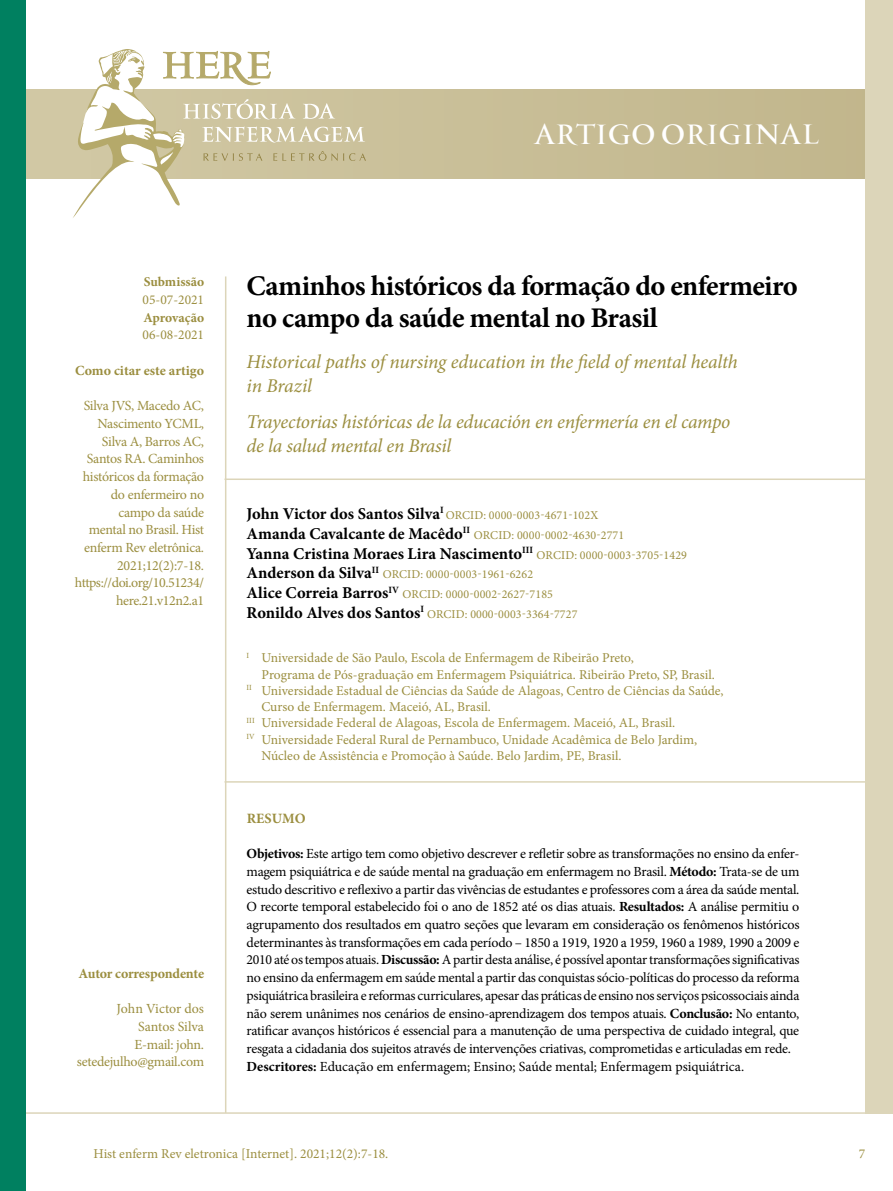
<style>
.page{position:relative;width:893px;height:1191px;background:#fff}
.page>*{position:absolute;margin:0;border:0;box-sizing:border-box;transform-origin:0 0}
.t1{font:700 28.5px/31.5px "Minion Pro";letter-spacing:-.02em;color:#000}
.t2{font:27px "PF Monumenta Pro";letter-spacing:-.005em;color:#fff}
.t3{font:italic 19.5px/24px "Minion Pro";letter-spacing:-.015em;color:#9b8e3f}
.t4{font:700 16.5px "Minion Pro";color:#000}
.t5{font:700 14.25px "Minion Pro";letter-spacing:.005em;color:#9b8e3f}
.t6{font:13.95px/17.7px "Minion Pro";letter-spacing:-.02em;color:#000}
.t7{font:13.95px/17.7px "Minion Pro";letter-spacing:-.02em;color:#9b8e3f;text-align:right}
.t8{font:700 13.95px "Minion Pro";letter-spacing:-.01em;color:#9b8e3f}
.t9{font:13.5px "Minion Pro";color:#9b8e3f}
.t10{font:700 13.5px "Minion Pro";color:#9b8e3f}
.t11{font:12px "Minion Pro";letter-spacing:.01em;color:#9b8e3f}
.s1{font-weight:700}
</style>
<div class="page">
<svg style="left:26px;top:89px;width:839px;height:90px;background:#c7bc95"></svg>
<hr style="left:225px;top:276px;width:1px;height:837px;background:#dcd5b9">
<div style="left:865px;top:0;width:28px;height:1113px;background:#dcd5b9"></div>
<hr style="left:0;top:1112px;width:893px;height:1px;background:#dcd5b9">
<div style="left:0;top:0;width:26px;height:1191px;background:#008060"></div>
<svg style="left:71px;top:49px;width:295px;height:169px"></svg>
<hr style="left:225px;top:478px;width:668px;height:2px;background:#dcd5b9">
<hr style="left:225px;top:781px;width:668px;height:1px;background:#dcd5b9">
<h2 class="t2" style="left:534px;top:117px;width:287px">ARTIGO ORIGINAL</h2>
<p class="t10" style="left:144px;top:272px;width:62px">Submissão</p>
<p class="t9" style="left:143px;top:291px;width:63px">05-07-2021</p>
<p class="t10" style="left:144px;top:308px;width:62px">Aprovação</p>
<p class="t9" style="left:143px;top:326px;width:63px">06-08-2021</p>
<p class="t8" style="left:75px;top:360px;width:131px">Como citar este artigo</p>
<p class="t7" style="left:75px;top:397px;width:131px">Silva JVS, Macedo AC,<br>Nascimento YCML,<br>Silva A, Barros AC,<br>Santos RA. Caminhos históricos da formação do enfermeiro no campo da saúde<br>mental no Brasil. Hist enferm Rev eletrônica.<br>2021;12(2):7-18. https://doi.org/10.51234/ here.21.v12n2.a1</p>
<p class="t8" style="left:79px;top:963px;width:127px">Autor correspondente</p>
<p class="t7" style="left:77px;top:1000px;width:129px">John Victor dos<br>Santos Silva<br>E-mail: john. setedejulho@gmail.com</p>
<h1 class="t1" style="left:247px;top:270px;width:553px">Caminhos históricos da formação do enfermeiro no campo da saúde mental no Brasil</h1>
<h3 class="t3" style="left:247px;top:349px;width:493px">Historical paths of nursing education in the field of mental health in Brazil</h3>
<h3 class="t3" style="left:247px;top:410px;width:485px">Trayectorias históricas de la educación en enfermería en el campo de la salud mental en Brasil</h3>
<p class="t4" style="left:247px;top:502px;width:199px">John Victor dos Santos Silva<sup>I</sup></p>
<p class="t11" style="left:446px;top:507px;width:154px">ORCID: 0000-0003-4671-102X</p>
<p class="t4" style="left:247px;top:522px;width:225px">Amanda Cavalcante de Macêdo<sup>II</sup></p>
<p class="t11" style="left:474px;top:527px;width:152px">ORCID: 0000-0002-4630-2771</p>
<p class="t4" style="left:247px;top:541px;width:288px">Yanna Cristina Moraes Lira Nascimento<sup>III</sup></p>
<p class="t11" style="left:537px;top:546px;width:152px">ORCID: 0000-0003-3705-1429</p>
<p class="t4" style="left:247px;top:561px;width:134px">Anderson da Silva<sup>II</sup></p>
<p class="t11" style="left:383px;top:566px;width:152px">ORCID: 0000-0003-1961-6262</p>
<p class="t4" style="left:247px;top:581px;width:154px">Alice Correia Barros<sup>IV</sup></p>
<p class="t11" style="left:403px;top:586px;width:152px">ORCID: 0000-0002-2627-7185</p>
<p class="t4" style="left:247px;top:601px;width:179px">Ronildo Alves dos Santos<sup>I</sup></p>
<p class="t11" style="left:427px;top:606px;width:152px">ORCID: 0000-0003-3364-7727</p>
<p class="t9" style="left:247px;top:649px;width:389px"><sup>I</sup> Universidade de São Paulo, Escola de Enfermagem de Ribeirão Preto,</p>
<p class="t9" style="left:262px;top:665px;width:455px">Programa de Pós-graduação em Enfermagem Psiquiátrica. Ribeirão Preto, SP, Brasil.</p>
<p class="t9" style="left:247px;top:681px;width:479px"><sup>II</sup> Universidade Estadual de Ciências da Saúde de Alagoas, Centro de Ciências da Saúde,</p>
<p class="t9" style="left:261px;top:697px;width:231px">Curso de Enfermagem. Maceió, AL, Brasil.</p>
<p class="t9" style="left:247px;top:714px;width:430px"><sup>III</sup> Universidade Federal de Alagoas, Escola de Enfermagem. Maceió, AL, Brasil.</p>
<p class="t9" style="left:247px;top:730px;width:452px"><sup>IV</sup> Universidade Federal Rural de Pernambuco, Unidade Acadêmica de Belo Jardim,</p>
<p class="t9" style="left:261px;top:746px;width:361px">Núcleo de Assistência e Promoção à Saúde. Belo Jardim, PE, Brasil.</p>
<p class="t5" style="left:247px;top:808px;width:61px">RESUMO</p>
<p class="t6" style="left:247px;top:845px;width:554px"><span class="s1">Objetivos:</span> Este artigo tem como objetivo descrever e refletir sobre as transformações no ensino da enfer&shy;magem psiquiátrica e de saúde mental na graduação em enfermagem no Brasil. <span class="s1">Método:</span> Trata-se de um estudo descritivo e reflexivo a partir das vivências de estudantes e professores com a área da saúde mental.<br>O recorte temporal estabelecido foi o ano de 1852 até os dias atuais. <span class="s1">Resultados:</span> A análise permitiu o agrupamento dos resultados em quatro seções que levaram em consideração os fenômenos históricos determinantes às transformações em cada período – 1850 a 1919, 1920 a 1959, 1960 a 1989, 1990 a 2009 e 2010 até os tempos atuais. <span class="s1">Discussão:</span> A partir desta análise, é possível apontar transformações significativas no ensino da enfermagem em saúde mental a partir das conquistas sócio-políticas do processo da reforma psiquiátrica brasileira e reformas curriculares, apesar das práticas de ensino nos serviços psicossociais ainda não serem unânimes nos cenários de ensino-aprendizagem dos tempos atuais. <span class="s1">Conclusão:</span> No entanto, ratificar avanços históricos é essencial para a manutenção de uma perspectiva de cuidado integral, que resgata a cidadania dos sujeitos através de intervenções criativas, comprometidas e articuladas em rede.<br><span class="s1">Descritores:</span> Educação em enfermagem; Ensino; Saúde mental; Enfermagem psiquiátrica.</p>
<p class="t9" style="left:94px;top:1144px;width:296px">Hist enferm Rev eletronica [Internet]. 2021;12(2):7-18.</p>
<p class="t9" style="left:859px;top:1144px;width:8px">7</p>
</div>
